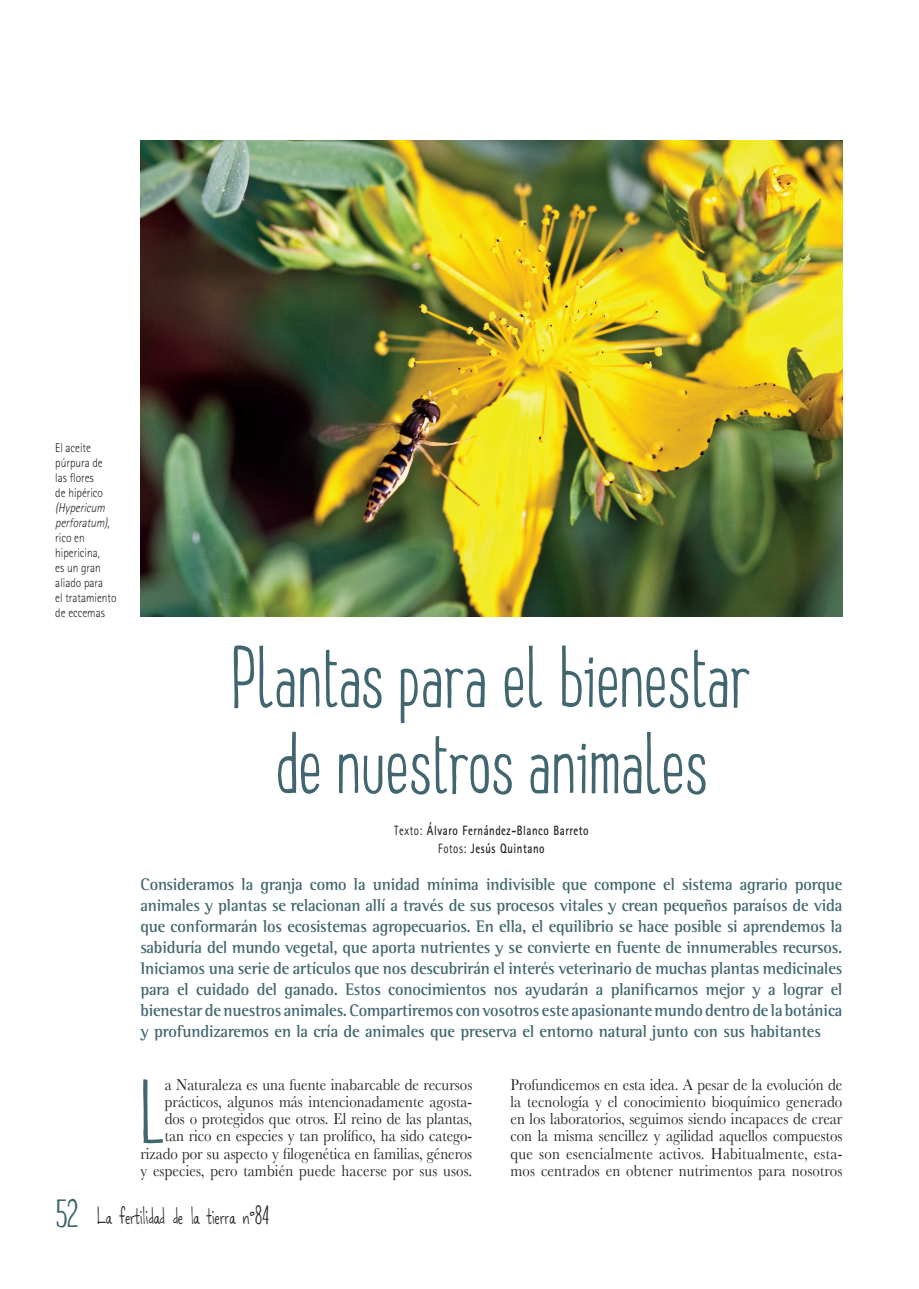
<style>
.page{position:relative;width:919px;height:1289px;background:#fff}
.page>*{position:absolute;margin:0;border:0;box-sizing:border-box;transform-origin:0 0}
.Primer_párrafo{font:99.15px "Pichi";color:#41666f;scale:.9 1}
.Título{font:97.5px/86.2px "Pichi";letter-spacing:.015em;color:#41666f;text-align:center;scale:.85 1}
.t1{font:45px "Pichi";color:#41666f;scale:.95 1}
.t2{font:18px "Dancinginthe Minefields";letter-spacing:.005em;color:#231f20;scale:.8 1}
.Entradilla{font:700 17.25px/21px "Rotis Semi Serif 65";letter-spacing:-.01em;color:#41666f;text-align:justify;scale:.95 1}
.Primer_párrafo-2{font:16.5px/17.2px "Baskerville";color:#231f20;text-align:right;scale:.9 1}
.Firma{font:700 13.5px "Rotis Sans Serif 65";letter-spacing:.05em;color:#231f20;scale:.8 1}
.Pie_de_foto{font:300 12.75px/15px "Rotis Sans Serif 45";color:#231f20;scale:.89 1}
.s1{font-style:italic}
.s2{font-family:"Rotis Sans Serif 55";font-weight:400}
.s3{font-family:"Pichi";font-size:30px}
</style>
<div class="page">
<img style="left:140px;top:140px;width:702px;height:476px">
<p class="Pie_de_foto" style="left:55px;top:440px;width:70px">El aceite púrpura de las flores<br>de hipérico <span class="s1">(Hypericum perforatum)</span>, rico en hipericina,<br>es un gran aliado para<br>el tratamiento de eccemas</p>
<p class="Título" style="left:232px;top:626px;width:612px">Plantas para el bienestar de nuestros animales</p>
<p class="Firma" style="left:394px;top:822px;width:245px"><span class="s2">Texto:</span> Álvaro Fernández-Blanco Barreto</p>
<p class="Firma" style="left:438px;top:839px;width:134px"><span class="s2">Fotos:</span> Jesús Quintano</p>
<p class="Entradilla" style="left:140px;top:873px;width:740px">Consideramos la granja como la unidad mínima indivisible que compone el sistema agrario porque animales y plantas se relacionan allí a través de sus procesos vitales y crean pequeños paraísos de vida que conformarán los ecosistemas agropecuarios. En ella, el equilibrio se hace posible si aprendemos la sabiduría del mundo vegetal, que aporta nutrientes y se convierte en fuente de innumerables recursos.<br>Iniciamos una serie de artículos que nos descubrirán el interés veterinario de muchas plantas medicinales para el cuidado del ganado. Estos conocimientos nos ayudarán a planificarnos mejor y a lograr el bienestar de nuestros animales. Compartiremos con vosotros este apasionante mundo dentro de la botánica y profundizaremos en la cría de animales que preserva el entorno natural junto con sus habitantes</p>
<p class="Primer_párrafo-2" style="left:140px;top:1075px;width:370px">a Naturaleza es una fuente inabarcable de recursos prácticos, algunos más intencionadamente agosta-<br>dos o protegidos que otros. El reino de las plantas,<br>tan rico en especies y tan prolífico, ha sido catego&shy;rizado por su aspecto y filogenética en familias, géneros y especies, pero también puede hacerse por sus usos.</p>
<p class="Primer_párrafo-2" style="left:510px;top:1075px;width:370px;text-align:justify">Profundicemos en esta idea. A pesar de la evolución de la tecnología y el conocimiento bioquímico generado en los laboratorios, seguimos siendo incapaces de crear con la misma sencillez y agilidad aquellos compuestos que son esencialmente activos. Habitualmente, esta&shy;mos centrados en obtener nutrimentos para nosotros</p>
<p class="Primer_párrafo" style="left:140px;top:1039px;width:29px">L</p>
<h3 class="t1" style="left:56px;top:1180px;width:25px">52</h3>
<p class="t2" style="left:97px;top:1207px;width:217px">La fertilidad de la tierra n˚<span class="s3">84</span></p>
</div>
